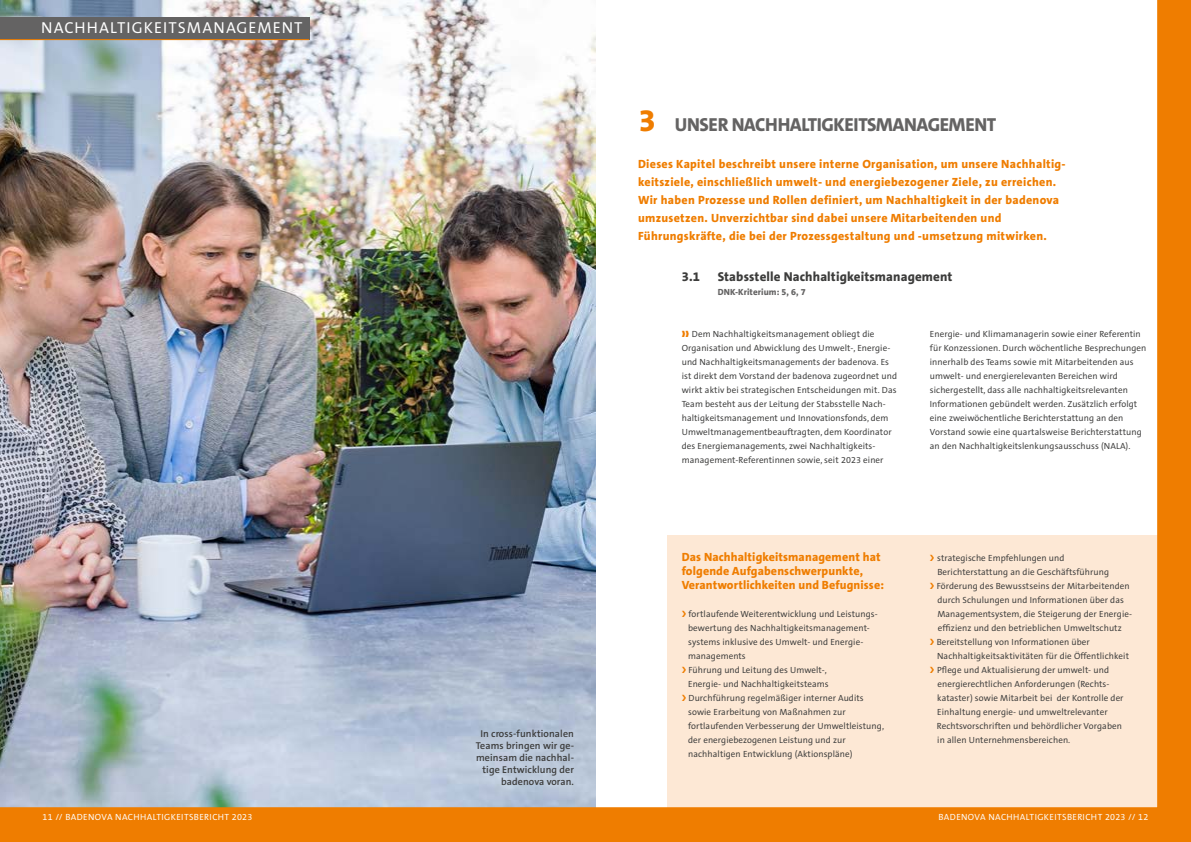
<style>
.page{position:relative;width:1191px;height:842px;background:#fff}
.page>*{position:absolute;margin:0;border:0;box-sizing:border-box;transform-origin:0 0}
.t1{font:800 19px "Thesans Badenova";letter-spacing:-.02em;color:#646363}
.t2{font:16px "Thesans Badenova";letter-spacing:.07em;color:#fff}
.t3{font:800 13px "Thesans Badenova";letter-spacing:.01em;color:#3c3c3b}
.t4{font:800 12px/18px "Thesans Badenova";letter-spacing:.025em;color:#ef7d00}
.t5{font:700 10px/12px "Thesans Badenova";letter-spacing:.01em;color:#3c3c3b;text-align:right}
.t6{font:9px/14px "Thesans Badenova";letter-spacing:.01em;color:#3c3c3b}
.t7{font:9px "Thesans Badenova";letter-spacing:.04em;color:#fff}
.t8{font:800 9px "Thesans Badenova";letter-spacing:.01em;color:#646363}
.s1{font-size:31px;color:#ef7d00}
.s2{color:#ef7d00}
</style>
<div class="page">
<img style="left:0;top:0;width:1191px;height:842px">
<hr style="left:0;top:39px;width:309px;height:1px;background:#ef7d00">
<h2 class="t2" style="left:41px;top:20px;width:263px">NACHHALTIGKEITSMANAGEMENT</h2>
<p class="t5" style="left:476px;top:728px;width:100px">In cross-funktionalen<br>Teams bringen wir ge&shy;meinsam die nachhal&shy;tige Entwicklung der badenova voran.</p>
<h1 class="t1" style="left:639px;top:112px;width:359px"><span class="s1">3</span> UNSER NACHHALTIGKEITSMANAGEMENT</h1>
<p class="t4" style="left:638px;top:155px;width:429px">Dieses Kapitel beschreibt unsere interne Organisation, um unsere Nachhaltig&shy;keitsziele, einschließlich umwelt- und energiebezogener Ziele, zu erreichen.<br>Wir haben Prozesse und Rollen definiert, um Nachhaltigkeit in der badenova umzusetzen. Unverzichtbar sind dabei unsere Mitarbeitenden und Führungskräfte, die bei der Prozessgestaltung und -umsetzung mitwirken.</p>
<h3 class="t3" style="left:681px;top:268px;width:20px">3.1</h3>
<h3 class="t3" style="left:717px;top:268px;width:236px">Stabsstelle Nachhaltigkeitsmanagement</h3>
<p class="t8" style="left:717px;top:286px;width:90px">DNK-Kriterium: 5, 6, 7</p>
<p class="t6" style="left:681px;top:327px;width:217px"><span class="s2">❱❱</span> Dem Nachhaltigkeitsmanagement obliegt die Organisation und Abwicklung des Umwelt-, Energie&shy;und Nachhaltigkeitsmanagements der badenova. Es ist direkt dem Vorstand der badenova zugeordnet und wirkt aktiv bei strategischen Entscheidungen mit. Das Team besteht aus der Leitung der Stabsstelle Nach&shy;haltigkeitsmanagement und Innovationsfonds, dem Umweltmanagementbeauftragten, dem Koordinator des Energiemanagements, zwei Nachhaltigkeits&shy;management-Referentinnen sowie, seit 2023 einer</p>
<p class="t6" style="left:930px;top:327px;width:218px">Energie- und Klimamanagerin sowie einer Referentin für Konzessionen. Durch wöchentliche Besprechungen innerhalb des Teams sowie mit Mitarbeitenden aus umwelt- und energierelevanten Bereichen wird sichergestellt, dass alle nachhaltigkeitsrelevanten Informationen gebündelt werden. Zusätzlich erfolgt eine zweiwöchentliche Berichterstattung an den Vorstand sowie eine quartalsweise Berichterstattung an den Nachhaltigkeitslenkungsausschuss (NALA).</p>
<h3 class="t4" style="left:681px;top:550px;width:204px;line-height:14px">Das Nachhaltigkeitsmanagement hat folgende Aufgabenschwerpunkte,<br>Verantwortlichkeiten und Befugnisse:</h3>
<p class="t6" style="left:681px;top:607px;width:197px"><span class="s2">❯</span> fortlaufende Weiterentwicklung und Leistungs-</p>
<p class="t6" style="left:688px;top:621px;width:183px">bewertung des Nachhaltigkeitsmanagement-</p>
<p class="t6" style="left:688px;top:635px;width:177px">systems inklusive des Umwelt- und Energie-</p>
<p class="t6" style="left:688px;top:649px;width:59px">managements</p>
<p class="t6" style="left:681px;top:663px;width:147px"><span class="s2">❯</span> Führung und Leitung des Umwelt-,</p>
<p class="t6" style="left:688px;top:677px;width:142px">Energie- und Nachhaltigkeitsteams</p>
<p class="t6" style="left:681px;top:691px;width:183px"><span class="s2">❯</span> Durchführung regelmäßiger interner Audits</p>
<p class="t6" style="left:688px;top:705px;width:159px">sowie Erarbeitung von Maßnahmen zur</p>
<p class="t6" style="left:688px;top:719px;width:198px">fortlaufenden Verbesserung der Umweltleistung,</p>
<p class="t6" style="left:688px;top:733px;width:159px">der energiebezogenen Leistung und zur</p>
<p class="t6" style="left:688px;top:747px;width:166px">nachhaltigen Entwicklung (Aktionspläne)</p>
<p class="t6" style="left:930px;top:551px;width:136px"><span class="s2">❯</span> strategische Empfehlungen und</p>
<p class="t6" style="left:937px;top:565px;width:173px">Berichterstattung an die Geschäftsführung</p>
<p class="t6" style="left:930px;top:579px;width:201px"><span class="s2">❯</span> Förderung des Bewusstseins der Mitarbeitenden</p>
<p class="t6" style="left:937px;top:593px;width:188px">durch Schulungen und Informationen über das</p>
<p class="t6" style="left:937px;top:607px;width:196px">Managementsystem, die Steigerung der Energie-</p>
<p class="t6" style="left:937px;top:621px;width:185px">effizienz und den betrieblichen Umweltschutz</p>
<p class="t6" style="left:930px;top:635px;width:162px"><span class="s2">❯</span> Bereitstellung von Informationen über</p>
<p class="t6" style="left:937px;top:649px;width:193px">Nachhaltigkeitsaktivitäten für die Öffentlichkeit</p>
<p class="t6" style="left:930px;top:663px;width:181px"><span class="s2">❯</span> Pflege und Aktualisierung der umwelt- und</p>
<p class="t6" style="left:937px;top:677px;width:174px">energierechtlichen Anforderungen (Rechts-</p>
<p class="t6" style="left:937px;top:691px;width:188px">kataster) sowie Mitarbeit bei der Kontrolle der</p>
<p class="t6" style="left:937px;top:705px;width:172px">Einhaltung energie- und umweltrelevanter</p>
<p class="t6" style="left:937px;top:719px;width:186px">Rechtsvorschriften und behördlicher Vorgaben</p>
<p class="t6" style="left:937px;top:733px;width:135px">in allen Unternehmensbereichen.</p>
<p class="t7" style="left:43px;top:813px;width:211px">11 // BADENOVA NACHHALTIGKEITSBERICHT 2023</p>
<p class="t7" style="left:938px;top:813px;width:211px">BADENOVA NACHHALTIGKEITSBERICHT 2023 // 12</p>
</div>
